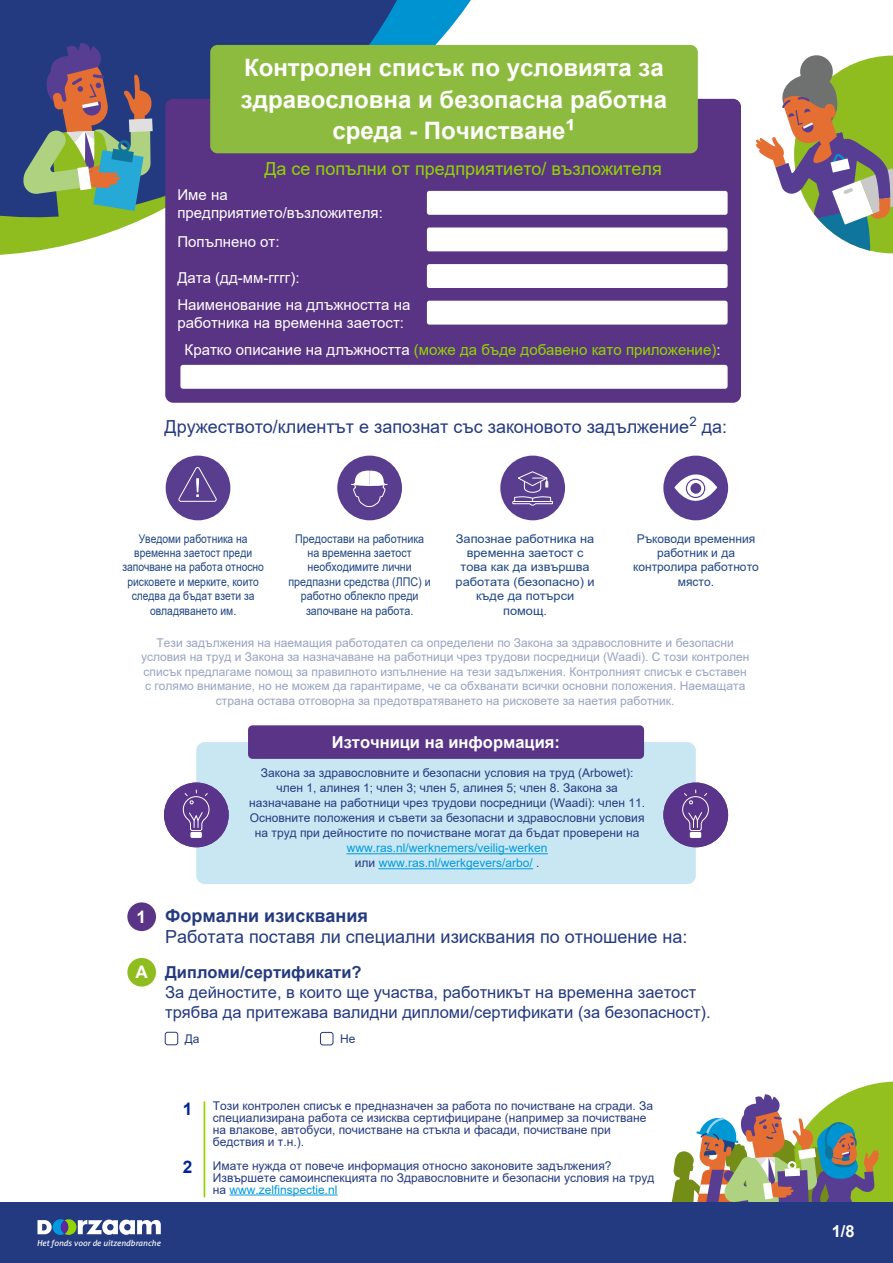
<style>
.page{position:relative;width:893px;height:1263px;background:#fff}
.page>*{position:absolute;margin:0;border:0;box-sizing:border-box;transform-origin:0 0}
.t1{font:700 24px/31.5px "Arial";color:#fff;text-align:center}
.t2{font:18px/21.6px "Arial";color:#243a80}
.t3{font:18px "Arial";color:#93d500}
.t4{font:700 17.25px "Arial";color:#00259a}
.t5{font:700 17.25px "Arial";color:#fff}
.t6{font:16.5px/19.8px "Arial";color:#243a80}
.t7{font:700 16.5px "Arial";color:#fff}
.t8{font:700 16.5px "Arial";color:#243a80}
.t9{font:15px/18px "Arial";color:#fff}
.t10{font:15px "Arial";color:#93d500}
.t11{font:12px/12px "Arial";color:#243a80}
.t12{font:12px/14.4px "Arial";color:#97a4c0;text-align:center}
.t13{font:12px/14.4px "Arial";color:#1e4584;text-align:center;scale:.86 1}
.t14{font:12px/14.4px "Arial";color:#1e4584;text-align:center;scale:.89 1}
.t15{font:12px/14.4px "Arial";color:#1e4584;text-align:center;scale:1.06 1}
.t16{font:12px/15px "Arial";color:#009ade;text-align:center}
.t17{font:12px/14.4px "Arial";color:#1e4584;text-align:center}
.t18{font:italic 8.4px "Aller";color:#fff}
.s1{font-size:30px}
.s2{color:#fff}
.s3{color:#243a80}
.s4{font-weight:700;font-size:17.25px;color:#fff}
.s5{font-weight:700}
.s6{color:#009ade}
</style>
<div class="page">
<svg style="left:663px;top:1081px;width:230px;height:122px"></svg>
<div style="left:0;top:1203px;width:893px;height:60px;background:#243a80"></div>
<svg style="left:0;top:240px;width:85px;height:15px"></svg>
<svg style="left:0;top:0;width:469px;height:240px;background:#2e5189"></svg>
<svg style="left:23px;top:43px;width:130px;height:189px;background:#6e7c74"></svg>
<svg style="left:756px;top:55px;width:137px;height:198px"></svg>
<svg style="left:37px;top:1219px;width:124px;height:16px"></svg>
<svg style="left:61px;top:1220px;width:7px;height:14px"></svg>
<hr style="left:230px;top:1194px;width:108px;height:1px;background:#009ade">
<hr style="left:204px;top:1102px;width:1px;height:95px;background:#93d500">
<div style="left:196px;top:742px;width:500px;height:142px;background:#c9e7f3;border-radius:9px"></div>
<div style="left:248px;top:725px;width:396px;height:34px;background:#5a3486;border-radius:4px"></div>
<hr style="left:347px;top:853px;width:201px;height:1px;background:#009ade">
<hr style="left:379px;top:868px;width:154px;height:1px;background:#009ade">
<div style="left:164px;top:782px;width:65px;height:65px;background:#5a348a;border-radius:50%"></div>
<div style="left:190px;top:832px;width:12px;height:6px;background:#fff"></div>
<svg style="left:182px;top:790px;width:28px;height:44px"></svg>
<div style="left:663px;top:782px;width:65px;height:65px;background:#5a348a;border-radius:50%"></div>
<div style="left:690px;top:832px;width:11px;height:6px;background:#fff"></div>
<svg style="left:682px;top:790px;width:27px;height:44px"></svg>
<div style="left:165px;top:99px;width:576px;height:304px;background:#5a3484;border-radius:8px"></div>
<div style="left:180px;top:365px;width:548px;height:24px;background:#fff;border-radius:3px"></div>
<div style="left:427px;top:191px;width:301px;height:24px;background:#fff;border-radius:2px"></div>
<div style="left:427px;top:227px;width:301px;height:24px;background:#fff;border-radius:2px"></div>
<div style="left:427px;top:264px;width:301px;height:24px;background:#fff;border-radius:2px"></div>
<div style="left:427px;top:301px;width:301px;height:24px;background:#fff;border-radius:2px"></div>
<div style="left:210px;top:45px;width:488px;height:108px;background:#8dbb3f;border-radius:7px"></div>
<div style="left:166px;top:456px;width:64px;height:64px;background:#593e8f;border-radius:50%"></div>
<svg style="left:178px;top:467px;width:39px;height:35px"></svg>
<div style="left:337px;top:456px;width:65px;height:64px;background:#593e8f;border-radius:50%"></div>
<svg style="left:350px;top:458px;width:38px;height:49px"></svg>
<div style="left:500px;top:456px;width:65px;height:64px;background:#593e8f;border-radius:50%"></div>
<svg style="left:512px;top:458px;width:41px;height:48px"></svg>
<div style="left:663px;top:456px;width:65px;height:64px;background:#593e8f;border-radius:50%"></div>
<svg style="left:674px;top:458px;width:43px;height:59px"></svg>
<div style="left:686px;top:479px;width:19px;height:19px;border:1px solid #593e8f;border-radius:50%"></div>
<div style="left:690px;top:483px;width:11px;height:11px;background:#593e8f;border-radius:50%"></div>
<div style="left:127px;top:958px;width:29px;height:28px;background:#8fbc1f;border-radius:50%"></div>
<div style="left:165px;top:1032px;width:13px;height:13px;border:1px solid #243a80;border-radius:2px"></div>
<div style="left:320px;top:1032px;width:13px;height:13px;border:1px solid #243a80;border-radius:2px"></div>
<div style="left:127px;top:902px;width:29px;height:29px;background:#5a3486;border-radius:50%"></div>
<h1 class="t1" style="left:241px;top:52px;width:428px">Контролен списък по условията за здравословна и безопасна работна среда - Почистване<span class="s1">¹</span></h1>
<h2 class="t3" style="left:264px;top:157px;width:399px">Да се попълни от предприятието/ възложителя</h2>
<p class="t9" style="left:177px;top:186px;width:207px">Име на предприятието/възложителя:</p>
<p class="t9" style="left:177px;top:233px;width:104px">Попълнено от:</p>
<p class="t9" style="left:177px;top:264px;width:234px;line-height:27px">Дата (дд-мм-гггг):<br>Наименование на длъжността на</p>
<p class="t9" style="left:177px;top:314px;width:228px">работника на временна заетост:</p>
<p class="t10" style="left:185px;top:339px;width:537px"><span class="s2">Кратко описание на длъжността</span> (може да бъде добавено като приложение)<span class="s2">:</span></p>
<h2 class="t2" style="left:165px;top:416px;width:564px">Дружеството/клиентът е запознат със законовото задължение<sup>2</sup> да:</h2>
<p class="t13" style="left:122px;top:531px;width:166px">Уведоми работника на временна заетост преди започване на работа относно рисковете и мерките, които следва да бъдат взети за овладяването им.</p>
<p class="t14" style="left:288px;top:531px;width:161px">Предостави на работника на временна заетост необходимите лични предпазни средства (ЛПС) и работно облекло преди започване на работа.</p>
<p class="t15" style="left:456px;top:531px;width:133px">Запознае работника на временна заетост с това как да извършва работата (безопасно) и къде да потърси помощ.</p>
<p class="t17" style="left:633px;top:531px;width:127px">Ръководи временния работник и да контролира работното място.</p>
<p class="t12" style="left:141px;top:635px;width:610px">Тези задължения на наемащия работодател са определени по Закона за здравословните и безопасни условия на труд и Закона за назначаване на работници чрез трудови посредници (Waadi). С този контролен списък предлагаме помощ за правилното изпълнение на тези задължения. Контролният списък е съставен с голямо внимание, но не можем да гарантираме, че са обхванати всички основни положения. Наемащата страна остава отговорна за предотвратяването на рисковете за наетия работник.</p>
<h3 class="t7" style="left:332px;top:731px;width:230px">Източници на информация:</h3>
<p class="t11" style="left:249px;top:766px;width:397px;line-height:15px;text-align:center">Закона за здравословните и безопасни условия на труд (Arbowet): член 1, алинея 1; член 3; член 5, алинея 5; член 8. Закона за назначаване на работници чрез трудови посредници (Waadi): член 11.<br>Основните положения и съвети за безопасни и здравословни условия на труд при дейностите по почистване могат да бъдат проверени на</p>
<p class="t16" style="left:347px;top:841px;width:202px">www.ras.nl/werknemers/veilig-werken <span class="s3">или</span> www.ras.nl/werkgevers/arbo/ <span class="s3">.</span></p>
<h2 class="t2" style="left:165px;top:904px;width:524px;text-indent:-29px"><span class="s4">1</span> <span class="s5">Формални изисквания<br></span>Работата поставя ли специални изисквания по отношение на:</h2>
<h3 class="t5" style="left:136px;top:960px;width:14px">A</h3>
<h3 class="t8" style="left:165px;top:961px;width:198px">Дипломи/сертификати?</h3>
<h3 class="t6" style="left:165px;top:982px;width:547px">За дейностите, в които ще участва, работникът на временна заетост трябва да притежава валидни дипломи/сертификати (за безопасност).</h3>
<p class="t11" style="left:185px;top:1033px;width:16px">Да</p>
<p class="t11" style="left:340px;top:1033px;width:17px">Не</p>
<h3 class="t4" style="left:183px;top:1097px;width:11px">1</h3>
<h3 class="t4" style="left:183px;top:1155px;width:11px">2</h3>
<p class="t11" style="left:213px;top:1100px;width:442px">Този контролен списък е предназначен за работа по почистване на сгради. За специализирана работа се изисква сертифициране (например за почистване на влакове, автобуси, почистване на стъкла и фасади, почистване при бедствия и т.н.).</p>
<p class="t11" style="left:213px;top:1159px;width:443px">Имате нужда от повече информация относно законовите задължения?<br>Извършете самоинспекцията по Здравословните и безопасни условия на труд на <span class="s6">www.zelfinspectie.nl</span></p>
<p class="t18" style="left:37px;top:1237px;width:125px">Het fonds voor de uitzendbranche</p>
<h3 class="t7" style="left:832px;top:1219px;width:24px">1/8</h3>
</div>
